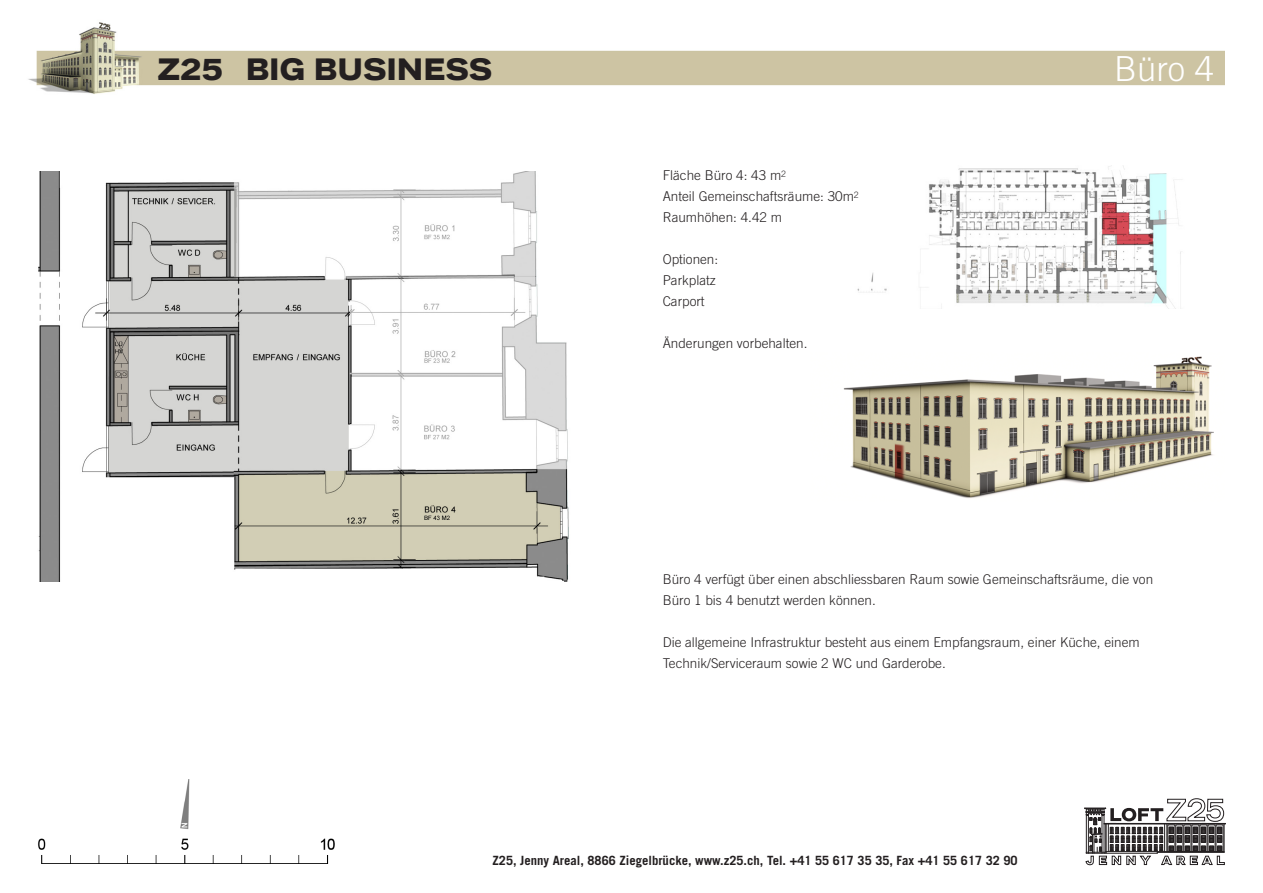
<style>
.page{position:relative;width:1263px;height:893px;background:#fff}
.page>*{position:absolute;margin:0;border:0;box-sizing:border-box;transform-origin:0 0}
.t1{font:300 34.5px "Trade Gothic";color:#fff}
.t2{font:700 31.5px "Coop Expanded";color:#231f20}
.t3{font:300 13.5px/21px "Trade Gothic";color:#231f20}
.t4{font:700 12.75px "Trade Gothic";color:#231f20}
</style>
<div class="page">
<img style="left:28px;top:22px;width:1196px;height:72px">
<img style="left:38px;top:171px;width:531px;height:410px">
<div style="left:1104px;top:823px;width:122px;height:1px;border:1px solid #231f20"></div>
<svg style="left:1084px;top:798px;width:141px;height:67px"></svg>
<img style="left:180px;top:780px;width:10px;height:49px">
<img style="left:38px;top:838px;width:297px;height:26px">
<img style="left:857px;top:165px;width:324px;height:144px">
<img style="left:843px;top:356px;width:371px;height:142px">
<h2 class="t2" style="left:157px;top:59px;width:337px">Z25 BIG BUSINESS</h2>
<h1 class="t1" style="left:1114px;top:56px;width:101px">Büro 4</h1>
<p class="t3" style="left:663px;top:166px;width:198px">Fläche Büro 4: 43 m<sup>2<br></sup>Anteil Gemeinschaftsräume: 30m<sup>2<br></sup>Raumhöhen: 4.42 m</p>
<p class="t3" style="left:663px;top:250px;width:57px">Optionen:<br>Parkplatz<br>Carport</p>
<p class="t3" style="left:663px;top:334px;width:146px">Änderungen vorbehalten.</p>
<p class="t3" style="left:663px;top:570px;width:492px">Büro 4 verfügt über einen abschliessbaren Raum sowie Gemeinschaftsräume, die von<br>Büro 1 bis 4 benutzt werden können.</p>
<p class="t3" style="left:663px;top:633px;width:478px">Die allgemeine Infrastruktur besteht aus einem Empfangsraum, einer Küche, einem<br>Technik/Serviceraum sowie 2 WC und Garderobe.</p>
<p class="t4" style="left:493px;top:855px;width:526px">Z25, Jenny Areal, 8866 Ziegelbrücke, www.z25.ch, Tel. +41 55 617 35 35, Fax +41 55 617 32 90</p>
</div>
